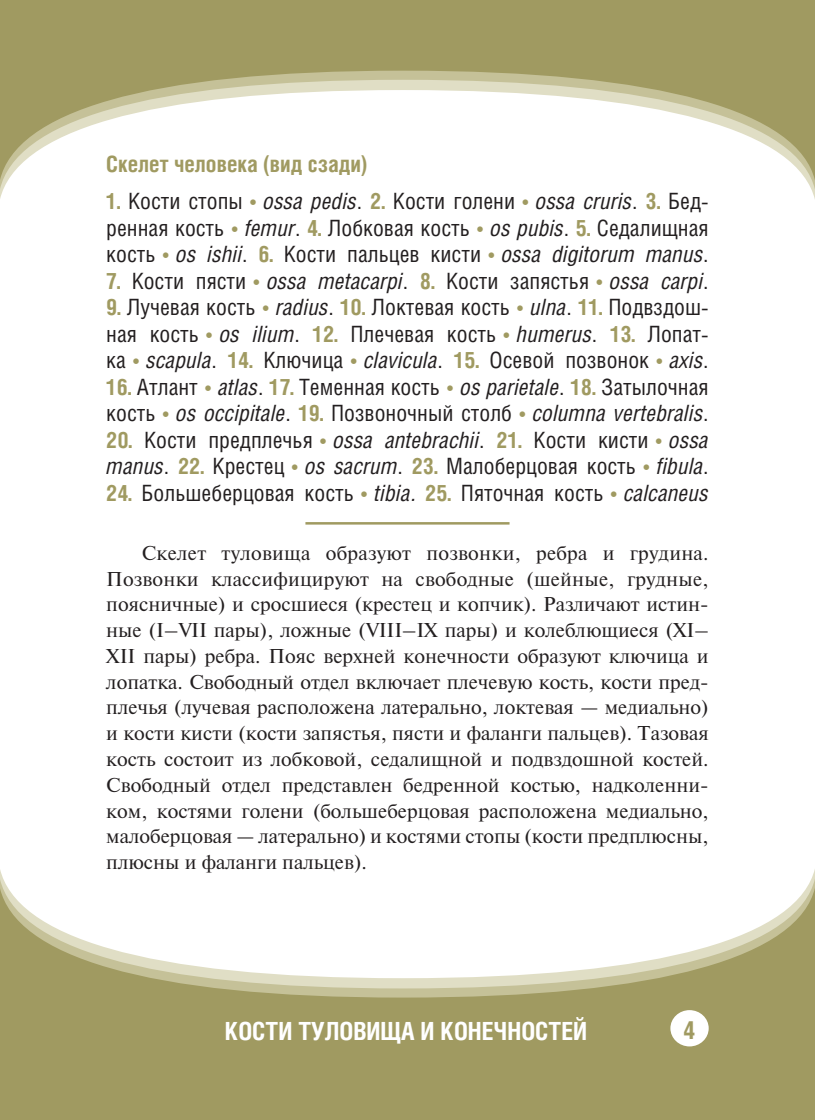
<style>
.page{position:relative;width:815px;height:1120px;background:#fff}
.page>*{position:absolute;margin:0;border:0;box-sizing:border-box;transform-origin:0 0}
.t1{font:700 25px "Helios Cond";color:#fff}
.t2{font:700 25px "Helios Cond";color:#a09a61}
.t3{font:22.5px/26.5px "Helios Cond";color:#231f20;text-align:justify}
.t4{font:700 22.5px "Helios Cond";color:#a09a61}
.t5{font:20px/25.8px "Newton";color:#231f20;text-align:justify}
.s1{font-weight:700;color:#a09a61}
.s2{color:#a09a61}
.s3{font-style:italic}
</style>
<div class="page">
<svg style="left:0;top:888px;width:815px;height:232px;fill:#a09a61"></svg>
<div style="left:670px;top:1010px;width:39px;height:36px;background:#fff;border-radius:50%"></div>
<svg style="left:0;top:0;width:815px;height:180px;fill:#a09a61"></svg>
<hr style="left:305px;top:522px;width:205px;height:2px;background:#a09a61">
<p class="t4" style="left:106px;top:156px;width:263px">Скелет человека (вид сзади)</p>
<p class="t3" style="left:106px;top:190px;width:604px"><span class="s1">1.</span> Кости стопы <span class="s2">•</span> <span class="s3">ossa pedis</span>. <span class="s1">2.</span> Кости голени <span class="s2">•</span> <span class="s3">ossa cruris</span>. <span class="s1">3.</span> Бед&shy;ренная кость <span class="s2">•</span> <span class="s3">femur</span>. <span class="s1">4.</span> Лобковая кость <span class="s2">•</span> <span class="s3">os pubis</span>. <span class="s1">5.</span> Седалищная кость <span class="s2">•</span> <span class="s3">os ishii</span>. <span class="s1">6.</span> Кости пальцев кисти <span class="s2">•</span> <span class="s3">ossa digitorum manus</span>.</p>
<p class="t3" style="left:106px;top:269px;width:604px"><span class="s1">7.</span> Кости пясти <span class="s2">•</span> <span class="s3">ossa metacarpi</span>. <span class="s1">8.</span> Кости запястья <span class="s2">•</span> <span class="s3">ossa carpi</span>.</p>
<p class="t3" style="left:106px;top:296px;width:604px"><span class="s1">9.</span> Лучевая кость <span class="s2">•</span> <span class="s3">radius</span>. <span class="s1">10.</span> Локтевая кость <span class="s2">•</span> <span class="s3">ulna</span>. <span class="s1">11.</span> Подвздош&shy;ная кость <span class="s2">•</span> <span class="s3">os ilium</span>. <span class="s1">12.</span> Плечевая кость <span class="s2">•</span> <span class="s3">humerus</span>. <span class="s1">13.</span> Лопат&shy;ка <span class="s2">•</span> <span class="s3">scapula</span>. <span class="s1">14.</span> Ключица <span class="s2">•</span> <span class="s3">clavicula</span>. <span class="s1">15.</span> Осевой позвонок <span class="s2">•</span> <span class="s3">axis</span>.</p>
<p class="t3" style="left:106px;top:375px;width:604px"><span class="s1">16.</span> Атлант <span class="s2">•</span> <span class="s3">atlas</span>. <span class="s1">17.</span> Теменная кость <span class="s2">•</span> <span class="s3">os parietale</span>. <span class="s1">18.</span> Затылочная кость <span class="s2">•</span> <span class="s3">os occipitale</span>. <span class="s1">19.</span> Позвоночный столб <span class="s2">•</span> <span class="s3">columna vertebralis</span>.</p>
<p class="t3" style="left:106px;top:428px;width:604px"><span class="s1">20.</span> Кости предплечья <span class="s2">•</span> <span class="s3">ossa antebrachii</span>. <span class="s1">21.</span> Кости кисти <span class="s2">•</span> <span class="s3">ossa manus</span>. <span class="s1">22.</span> Крестец <span class="s2">•</span> <span class="s3">os sacrum</span>. <span class="s1">23.</span> Малоберцовая кость <span class="s2">•</span> <span class="s3">fibula</span>.</p>
<p class="t3" style="left:106px;top:481px;width:604px"><span class="s1">24.</span> Большеберцовая кость <span class="s2">•</span> <span class="s3">tibia.</span> <span class="s1">25.</span> Пяточная кость <span class="s2">•</span> <span class="s3">calcaneus</span></p>
<p class="t5" style="left:106px;top:542px;width:604px;text-indent:35px">Скелет туловища образуют позвонки, ребра и грудина.<br>Позвонки классифицируют на свободные (шейные, грудные, поясничные) и сросшиеся (крестец и копчик). Различают истин&shy;ные (I–VII пары), ложные (VIII–IX пары) и колеблющиеся (XI– XII пары) ребра. Пояс верхней конечности образуют ключица и лопатка. Свободный отдел включает плечевую кость, кости пред&shy;плечья (лучевая расположена латерально, локтевая — медиально) и кости кисти (кости запястья, пясти и фаланги пальцев). Тазовая кость состоит из лобковой, седалищной и подвздошной костей.<br>Свободный отдел представлен бедренной костью, надколенни&shy;ком, костями голени (большеберцовая расположена медиально, малоберцовая — латерально) и костями стопы (кости предплюсны, плюсны и фаланги пальцев).</p>
<p class="t1" style="left:225px;top:1022px;width:364px">КОСТИ ТУЛОВИЩА И КОНЕЧНОСТЕЙ</p>
<p class="t2" style="left:683px;top:1021px;width:14px">4</p>
</div>
